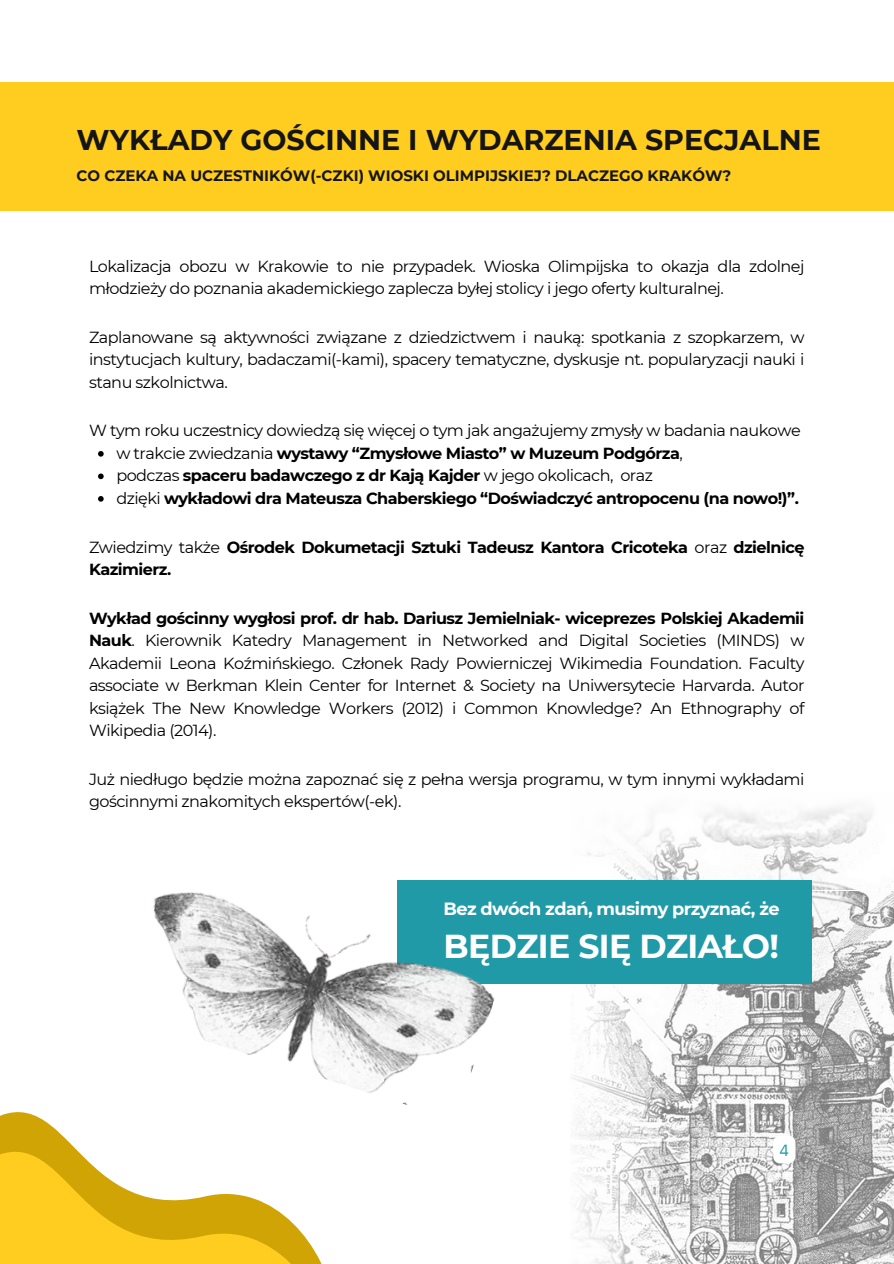
<style>
.page{position:relative;width:894px;height:1264px;background:#fff}
.page>*{position:absolute;margin:0;border:0;box-sizing:border-box;transform-origin:0 0}
.t1{font:700 33px "Montserrat";letter-spacing:-.02em;color:#fff}
.t2{font:700 28.5px "Montserrat";color:#151515}
.t3{font:700 17.7px "Montserrat";letter-spacing:-.03em;color:#fff}
.t4{font:16.05px/22.5px "Montserrat";letter-spacing:-.03em;color:#000;text-align:justify}
.t5{font:700 16.05px/22.5px "Montserrat";letter-spacing:-.03em;color:#000}
.t6{font:16.05px "IBM Plex Sans";color:#219aa8}
.t7{font:700 15px "Montserrat";color:#151515}
.s1{font-weight:400}
.s2{font-weight:700}
</style>
<div class="page">
<div style="left:0;top:82px;width:893px;height:128px;background:#ffcd20"></div>
<img style="left:659px;top:890px;width:234px;height:373px">
<svg style="left:98px;top:451px;width:6px;height:5px"></svg>
<svg style="left:98px;top:473px;width:6px;height:6px"></svg>
<svg style="left:98px;top:496px;width:6px;height:5px"></svg>
<svg style="left:562px;top:983px;width:97px;height:280px"></svg>
<svg style="left:588px;top:807px;width:305px;height:83px"></svg>
<div style="left:397px;top:880px;width:414px;height:103px;background:#219aa8"></div>
<svg style="left:0;top:1112px;width:59px;height:20px"></svg>
<svg style="left:0;top:1132px;width:321px;height:131px"></svg>
<svg style="left:773px;top:1135px;width:22px;height:28px"></svg>
<img style="left:153px;top:892px;width:356px;height:213px">
<p class="t2" style="left:77px;top:122px;width:745px">WYKŁADY GOŚCINNE I WYDARZENIA SPECJALNE</p>
<h2 class="t7" style="left:77px;top:166px;width:656px">CO CZEKA NA UCZESTNIKÓW(-CZKI) WIOSKI OLIMPIJSKIEJ? DLACZEGO KRAKÓW?</h2>
<p class="t4" style="left:89px;top:254px;width:716px">Lokalizacja obozu w Krakowie to nie przypadek. Wioska Olimpijska to okazja dla zdolnej młodzieży do poznania akademickiego zaplecza byłej stolicy i jego oferty kulturalnej.</p>
<p class="t4" style="left:89px;top:326px;width:716px">Zaplanowane są aktywności związane z dziedzictwem i nauką: spotkania z szopkarzem, w instytucjach kultury, badaczami(-kami), spacery tematyczne, dyskusje nt. popularyzacji nauki i stanu szkolnictwa.</p>
<h4 class="t4" style="left:89px;top:419px;width:713px">W tym roku uczestnicy dowiedzą się więcej o tym jak angażujemy zmysły w badania naukowe</h4>
<h4 class="t5" style="left:116px;top:442px;width:568px"><span class="s1">w trakcie zwiedzania</span> wystawy “Zmysłowe Miasto” w Muzeum Podgórza<span class="s1">,</span></h4>
<h4 class="t5" style="left:116px;top:464px;width:538px"><span class="s1">podczas</span> spaceru badawczego z dr Kają Kajder <span class="s1">w jego okolicach, oraz</span></h4>
<p class="t5" style="left:116px;top:487px;width:683px"><span class="s1">dzięki</span> wykładowi dra Mateusza Chaberskiego “Doświadczyć antropocenu (na nowo!)”.</p>
<p class="t5" style="left:89px;top:535px;width:716px"><span class="s1">Zwiedzimy także</span> Ośrodek Dokumetacji Sztuki Tadeusz Kantora Cricoteka <span class="s1">oraz</span> dzielnicę<br>Kazimierz.</p>
<p class="t4" style="left:89px;top:606px;width:716px"><span class="s2">Wykład gościnny wygłosi prof. dr hab. Dariusz Jemielniak- wiceprezes Polskiej Akademii Nauk</span>. Kierownik Katedry Management in Networked and Digital Societies (MINDS) w Akademii Leona Koźmińskiego. Członek Rady Powierniczej Wikimedia Foundation. Faculty associate w Berkman Klein Center for Internet &amp; Society na Uniwersytecie Harvarda. Autor książek The New Knowledge Workers (2012) i Common Knowledge? An Ethnography of Wikipedia (2014).</p>
<h4 class="t4" style="left:89px;top:768px;width:716px">Już niedługo będzie można zapoznać się z pełna wersja programu, w tym innymi wykładami gościnnymi znakomitych ekspertów(-ek).</h4>
<h4 class="t3" style="left:443px;top:898px;width:337px">Bez dwóch zdań, musimy przyznać, że</h4>
<h4 class="t1" style="left:443px;top:925px;width:337px">BĘDZIE SIĘ DZIAŁO!</h4>
<p class="t6" style="left:779px;top:1139px;width:11px">4</p>
</div>
